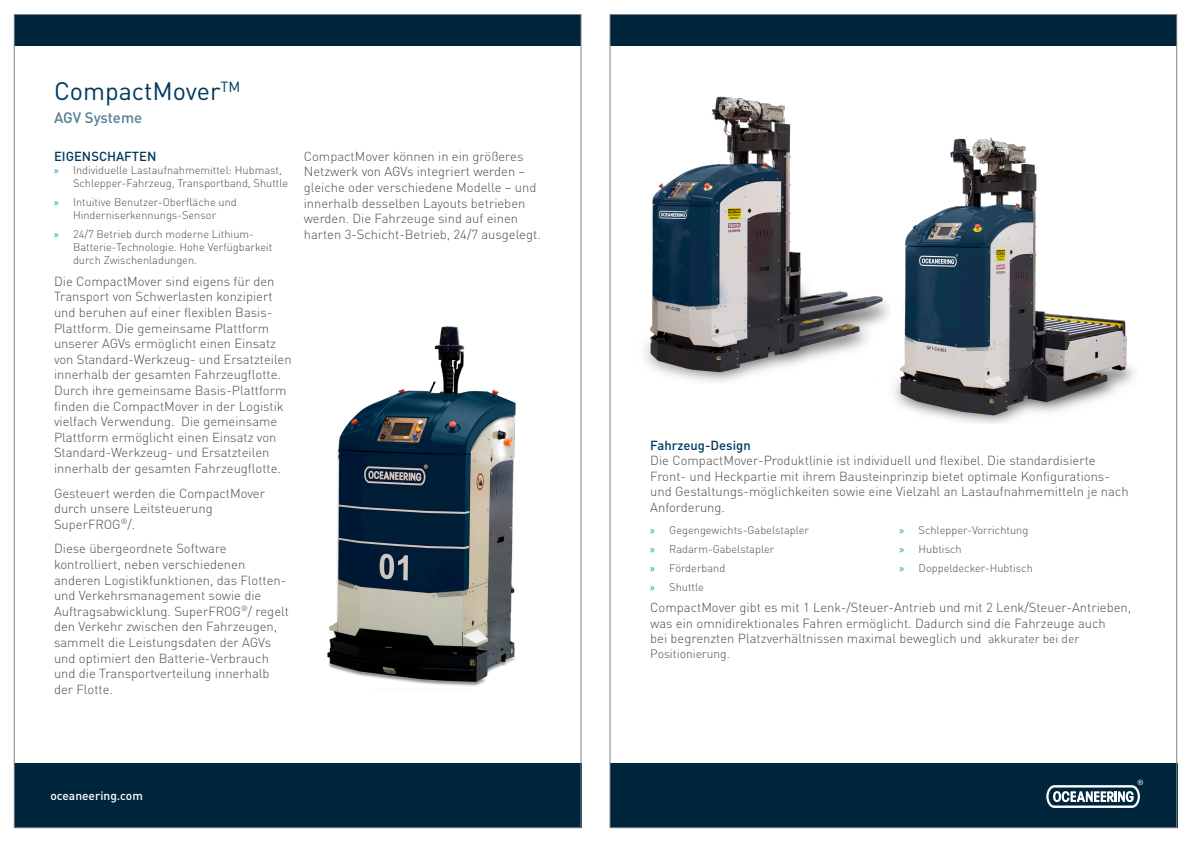
<style>
.page{position:relative;width:1191px;height:842px;background:#fff}
.page>*{position:absolute;margin:0;border:0;box-sizing:border-box;transform-origin:0 0}
.Heading{font:25px "DINOT";color:#003a5d}
.Subheading{font:500 15px "DINOT";letter-spacing:-.005em;color:#547e96}
.Ingress{font:300 13px/15.6px "DINOT";color:#4b4c4d}
.Ingress_features_tec{font:500 13px "DINOT";color:#003a5d}
.t1{font:500 12px "DINOT";color:#fff}
.Ingress-2{font:300 12px "DINOT";color:#4b4c4d}
.t2{font:300 11px/13.2px "DINOT";color:#4b4c4d}
.s1{font-family:"Myriad Pro";font-weight:400;color:#0095aa}
.s2{font-size:12px}
</style>
<div class="page">
<img style="left:644px;top:96px;width:239px;height:286px">
<img style="left:883px;top:137px;width:251px;height:287px">
<div style="left:14px;top:15px;width:567px;height:30px;background:#00263e"></div>
<div style="left:610px;top:15px;width:566px;height:30px;background:#00263e"></div>
<div style="left:14px;top:763px;width:567px;height:65px;background:#00263e"></div>
<div style="left:610px;top:763px;width:567px;height:65px;background:#00263e"></div>
<svg style="left:1046px;top:780px;width:97px;height:28px"></svg>
<img style="left:327px;top:326px;width:189px;height:360px">
<p class="Heading" style="left:54px;top:75px;width:188px">CompactMover<sup>TM</sup></p>
<p class="Subheading" style="left:54px;top:108px;width:90px">AGV Systeme</p>
<p class="Ingress_features_tec" style="left:54px;top:148px;width:104px">EIGENSCHAFTEN</p>
<p class="t2" style="left:73px;top:163px;width:217px;text-indent:-19px"><span class="s1">»</span> Individuelle Lastaufnahmemittel: Hubmast,<br>Schlepper-Fahrzeug, Transportband, Shuttle</p>
<p class="t2" style="left:54px;top:195px;width:184px;text-align:center"><span class="s1">»</span> Intuitive Benutzer-Oberfläche und<br>Hinderniserkennungs-Sensor</p>
<p class="t2" style="left:73px;top:227px;width:201px;text-indent:-19px"><span class="s1">»</span> 24/7 Betrieb durch moderne Lithium-<br>Batterie-Technologie. Hohe Verfügbarkeit durch Zwischenladungen.</p>
<p class="Ingress" style="left:54px;top:273px;width:239px">Die CompactMover sind eigens für den Transport von Schwerlasten konzipiert und beruhen auf einer flexiblen Basis-Plattform. Die gemeinsame Plattform unserer AGVs ermöglicht einen Einsatz von Standard-Werkzeug- und Ersatzteilen innerhalb der gesamten Fahrzeugflotte.<br>Durch ihre gemeinsame Basis-Plattform finden die CompactMover in der Logistik vielfach Verwendung. Die gemeinsame Plattform ermöglicht einen Einsatz von Standard-Werkzeug- und Ersatzteilen innerhalb der gesamten Fahrzeugflotte.</p>
<p class="Ingress" style="left:54px;top:485px;width:213px">Gesteuert werden die CompactMover durch unsere Leitsteuerung<br>SuperFROG<sup>®</sup>/.</p>
<p class="Ingress" style="left:54px;top:541px;width:237px">Diese übergeordnete Software kontrolliert, neben verschiedenen anderen Logistikfunktionen, das Flotten&shy;und Verkehrsmanagement sowie die Auftragsabwicklung. SuperFROG<sup>®</sup>/ regelt den Verkehr zwischen den Fahrzeugen, sammelt die Leistungsdaten der AGVs und optimiert den Batterie-Verbrauch und die Transportverteilung innerhalb der Flotte.</p>
<p class="Ingress" style="left:304px;top:148px;width:238px">CompactMover können in ein größeres Netzwerk von AGVs integriert werden – gleiche oder verschiedene Modelle – und innerhalb desselben Layouts betrieben werden. Die Fahrzeuge sind auf einen harten 3-Schicht-Betrieb, 24/7 ausgelegt.</p>
<p class="t1" style="left:50px;top:788px;width:94px">oceaneering.com</p>
<p class="Ingress_features_tec" style="left:650px;top:437px;width:102px">Fahrzeug-Design</p>
<p class="Ingress" style="left:650px;top:453px;width:480px">Die CompactMover-Produktlinie ist individuell und flexibel. Die standardisierte Front- und Heckpartie mit ihrem Bausteinprinzip bietet optimale Konfigurations&shy;und Gestaltungs-möglichkeiten sowie eine Vielzahl an Lastaufnahmemitteln je nach Anforderung.</p>
<p class="t2" style="left:650px;top:523px;width:160px"><span class="s1">»</span> Gegengewichts-Gabelstapler</p>
<p class="t2" style="left:650px;top:542px;width:126px"><span class="s1">»</span> Radarm-Gabelstapler</p>
<p class="t2" style="left:650px;top:561px;width:77px"><span class="s1">»</span> Förderband</p>
<p class="t2" style="left:650px;top:580px;width:55px"><span class="s1">»</span> Shuttle</p>
<p class="t2" style="left:899px;top:523px;width:130px"><span class="s1">»</span> Schlepper-Vorrichtung</p>
<p class="t2" style="left:899px;top:542px;width:64px"><span class="s1">»</span> Hubtisch</p>
<p class="t2" style="left:899px;top:561px;width:135px"><span class="s1">»</span> Doppeldecker-Hubtisch</p>
<p class="Ingress" style="left:650px;top:599px;width:482px">CompactMover gibt es mit 1 Lenk-/Steuer-Antrieb und mit 2 Lenk/Steuer-Antrieben, was ein omnidirektionales Fahren ermöglicht. Dadurch sind die Fahrzeuge auch<br>bei begrenzten Platzverhältnissen maximal beweglich und <span class="s2">akkurater bei der</span></p>
<p class="Ingress-2" style="left:650px;top:646px;width:81px">Positionierung.</p>
</div>
